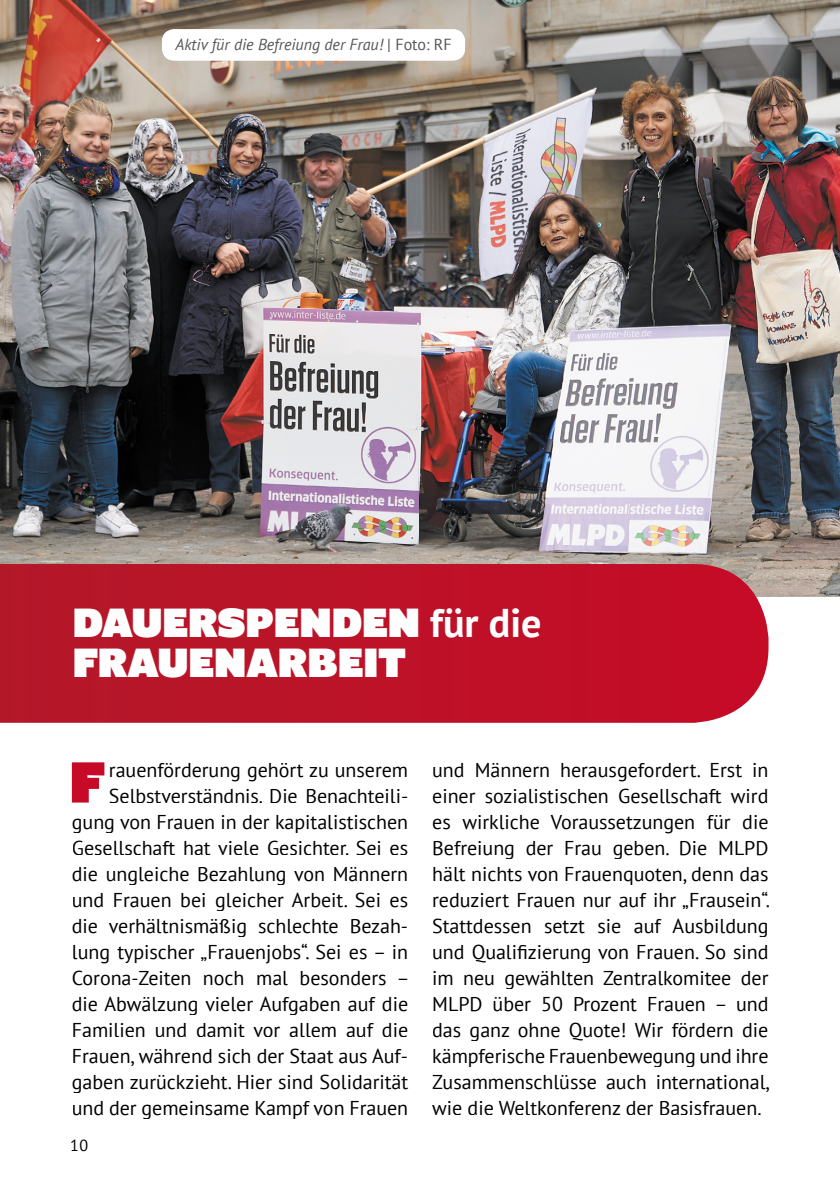
<style>
.page{position:relative;width:840px;height:1191px;background:#fff}
.page>*{position:absolute;margin:0;border:0;box-sizing:border-box;transform-origin:0 0}
.t1{font:56.6px "Shire Derbyshire";color:#c60a27}
.t2{font:40px/40px "Shire Derbyshire";color:#fff}
.t3{font:20px/26px "PT Sans";color:#000;text-align:right}
.t4{font:italic 16px "PT Sans";color:#555}
.t5{font:16px "PT Sans";color:#000}
.s1{font-style:normal}
.s2{font-family:"PT Sans";font-weight:700}
</style>
<div class="page">
<img style="left:0;top:0;width:839px;height:596px">
<svg style="left:0;top:564px;width:768px;height:159px;background:#bd152a"></svg>
<div style="left:162px;top:29px;width:302px;height:31px;background:#fff;border-radius:12px"></div>
<p class="t4" style="left:175px;top:34px;width:277px">Aktiv für die Befreiung der Frau! <span class="s1">| Foto: RF</span></p>
<h2 class="t2" style="left:73px;top:603px;width:470px">DAUERSPENDEN <span class="s2">für die<br></span>FRAUENARBEIT</h2>
<h1 class="t1" style="left:69px;top:750px;width:37px">F</h1>
<p class="t3" style="left:72px;top:756px;width:339px">rauenförderung gehört zu unserem Selbstverständnis. Die Benachteili&shy;gung von Frauen in der kapitalistischen Gesellschaft hat viele Gesichter. Sei es die ungleiche Bezahlung von Männern und Frauen bei gleicher Arbeit. Sei es die verhältnismäßig schlechte Bezah&shy;lung typischer „Frauenjobs“. Sei es – in Corona-Zeiten noch mal besonders – die Abwälzung vieler Aufgaben auf die Familien und damit vor allem auf die Frauen, während sich der Staat aus Auf&shy;gaben zurückzieht. Hier sind Solidarität und der gemeinsame Kampf von Frauen</p>
<p class="t3" style="left:432px;top:756px;width:339px;text-align:justify">und Männern herausgefordert. Erst in einer sozialistischen Gesellschaft wird es wirkliche Voraussetzungen für die Befreiung der Frau geben. Die MLPD hält nichts von Frauenquoten, denn das reduziert Frauen nur auf ihr „Frausein“.<br>Stattdessen setzt sie auf Ausbildung und Qualifizierung von Frauen. So sind im neu gewählten Zentralkomitee der MLPD über 50 Prozent Frauen – und das ganz ohne Quote! Wir fördern die kämpferische Frauenbewegung und ihre Zusammenschlüsse auch international, wie die Weltkonferenz der Basisfrauen.</p>
<p class="t5" style="left:70px;top:1135px;width:19px">10</p>
</div>
